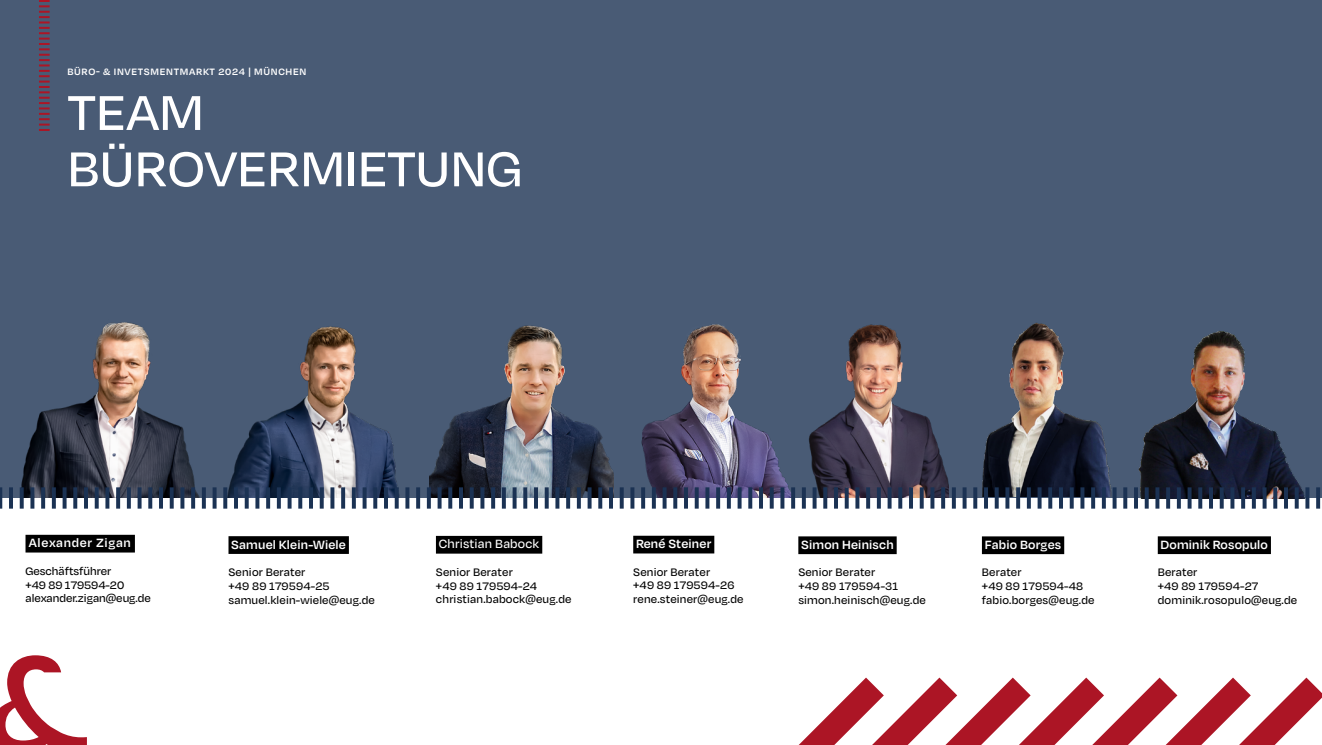
<style>
.page{position:relative;width:1322px;height:745px;background:#fff}
.page>*{position:absolute;margin:0;border:0;box-sizing:border-box;transform-origin:0 0}
.t1{font:500 56.25px/56.2px "Degular";color:#fff}
.t2{font:600 13.75px "Degular";letter-spacing:.015em;color:#fff}
.t3{font:500 13.75px "Degular";letter-spacing:.015em;color:#fff}
.t4{font:600 13.75px "Degular";letter-spacing:.05em;color:#fff}
.t5{font:500 12.5px/13.8px "Degular";letter-spacing:.015em;color:#000}
.t6{font:600 10.62px "Degular";letter-spacing:.065em;color:#fff}
</style>
<div class="page">
<div style="left:0;top:0;width:1322px;height:497px;background:#495b75"></div>
<img style="left:21px;top:322px;width:192px;height:175px">
<div style="left:798px;top:536px;width:98px;height:17px;background:#000"></div>
<img style="left:809px;top:324px;width:139px;height:173px">
<div style="left:436px;top:535px;width:106px;height:18px;background:#000"></div>
<img style="left:445px;top:325px;width:168px;height:172px">
<img style="left:941px;top:322px;width:176px;height:174px">
<div style="left:982px;top:536px;width:82px;height:17px;background:#000"></div>
<img style="left:634px;top:324px;width:157px;height:173px">
<div style="left:633px;top:535px;width:81px;height:18px;background:#000"></div>
<svg style="left:39px;top:0;width:11px;height:131px"></svg>
<div style="left:228px;top:536px;width:121px;height:17px;background:#000"></div>
<img style="left:227px;top:326px;width:218px;height:171px">
<svg style="left:799px;top:677px;width:523px;height:67px"></svg>
<div style="left:26px;top:534px;width:109px;height:18px;background:#000"></div>
<div style="left:1157px;top:536px;width:114px;height:17px;background:#000"></div>
<img style="left:1119px;top:331px;width:202px;height:167px">
<svg style="left:1316px;top:487px;width:4px;height:21px"></svg>
<svg style="left:1305px;top:487px;width:4px;height:21px"></svg>
<svg style="left:1294px;top:487px;width:4px;height:21px"></svg>
<hr style="left:1284px;top:487px;width:4px;height:21px;background:#1b3253">
<svg style="left:1273px;top:487px;width:4px;height:21px"></svg>
<svg style="left:1262px;top:487px;width:4px;height:21px"></svg>
<hr style="left:1252px;top:487px;width:4px;height:21px;background:#1b3253">
<hr style="left:1241px;top:487px;width:4px;height:21px;background:#1b3253">
<hr style="left:1230px;top:487px;width:4px;height:21px;background:#1b3253">
<svg style="left:1219px;top:487px;width:4px;height:21px"></svg>
<hr style="left:1209px;top:487px;width:4px;height:21px;background:#1b3253">
<svg style="left:1198px;top:487px;width:4px;height:21px"></svg>
<svg style="left:1187px;top:487px;width:4px;height:21px"></svg>
<hr style="left:1177px;top:487px;width:4px;height:21px;background:#1b3253">
<svg style="left:1166px;top:487px;width:4px;height:21px"></svg>
<svg style="left:1155px;top:487px;width:4px;height:21px"></svg>
<svg style="left:1144px;top:487px;width:4px;height:21px"></svg>
<hr style="left:1134px;top:487px;width:4px;height:21px;background:#1b3253">
<svg style="left:1123px;top:487px;width:4px;height:21px"></svg>
<svg style="left:1112px;top:487px;width:4px;height:21px"></svg>
<hr style="left:1102px;top:487px;width:4px;height:21px;background:#1b3253">
<svg style="left:1091px;top:487px;width:4px;height:21px"></svg>
<svg style="left:1080px;top:487px;width:4px;height:21px"></svg>
<svg style="left:1069px;top:487px;width:4px;height:21px"></svg>
<hr style="left:1059px;top:487px;width:4px;height:21px;background:#1b3253">
<svg style="left:1048px;top:487px;width:4px;height:21px"></svg>
<svg style="left:1037px;top:487px;width:4px;height:21px"></svg>
<svg style="left:1027px;top:487px;width:4px;height:21px"></svg>
<svg style="left:1016px;top:487px;width:4px;height:21px"></svg>
<svg style="left:1005px;top:487px;width:4px;height:21px"></svg>
<svg style="left:994px;top:487px;width:4px;height:21px"></svg>
<hr style="left:984px;top:487px;width:4px;height:21px;background:#1b3253">
<svg style="left:973px;top:487px;width:4px;height:21px"></svg>
<svg style="left:962px;top:487px;width:4px;height:21px"></svg>
<svg style="left:952px;top:487px;width:4px;height:21px"></svg>
<hr style="left:941px;top:487px;width:4px;height:21px;background:#1b3253">
<svg style="left:930px;top:487px;width:4px;height:21px"></svg>
<svg style="left:919px;top:487px;width:4px;height:21px"></svg>
<hr style="left:909px;top:487px;width:4px;height:21px;background:#1b3253">
<hr style="left:898px;top:487px;width:4px;height:21px;background:#1b3253">
<svg style="left:887px;top:487px;width:4px;height:21px"></svg>
<svg style="left:877px;top:487px;width:4px;height:21px"></svg>
<svg style="left:866px;top:487px;width:4px;height:21px"></svg>
<svg style="left:855px;top:487px;width:4px;height:21px"></svg>
<hr style="left:845px;top:487px;width:3px;height:21px;background:#1b3253">
<hr style="left:834px;top:487px;width:4px;height:21px;background:#1b3253">
<svg style="left:823px;top:487px;width:4px;height:21px"></svg>
<svg style="left:812px;top:487px;width:4px;height:21px"></svg>
<svg style="left:802px;top:487px;width:4px;height:21px"></svg>
<svg style="left:791px;top:487px;width:4px;height:21px"></svg>
<svg style="left:780px;top:487px;width:4px;height:21px"></svg>
<svg style="left:770px;top:487px;width:4px;height:21px"></svg>
<hr style="left:759px;top:487px;width:4px;height:21px;background:#1b3253">
<svg style="left:748px;top:487px;width:4px;height:21px"></svg>
<svg style="left:737px;top:487px;width:4px;height:21px"></svg>
<svg style="left:727px;top:487px;width:4px;height:21px"></svg>
<svg style="left:716px;top:487px;width:4px;height:21px"></svg>
<svg style="left:705px;top:487px;width:4px;height:21px"></svg>
<svg style="left:695px;top:487px;width:4px;height:21px"></svg>
<hr style="left:684px;top:487px;width:4px;height:21px;background:#1b3253">
<hr style="left:673px;top:487px;width:4px;height:21px;background:#1b3253">
<svg style="left:662px;top:487px;width:4px;height:21px"></svg>
<hr style="left:652px;top:487px;width:4px;height:21px;background:#1b3253">
<svg style="left:641px;top:487px;width:4px;height:21px"></svg>
<svg style="left:630px;top:487px;width:4px;height:21px"></svg>
<svg style="left:620px;top:487px;width:4px;height:21px"></svg>
<hr style="left:609px;top:487px;width:4px;height:21px;background:#1b3253">
<svg style="left:598px;top:487px;width:4px;height:21px"></svg>
<svg style="left:587px;top:487px;width:4px;height:21px"></svg>
<hr style="left:577px;top:487px;width:4px;height:21px;background:#1b3253">
<hr style="left:566px;top:487px;width:4px;height:21px;background:#1b3253">
<svg style="left:555px;top:487px;width:4px;height:21px"></svg>
<svg style="left:545px;top:487px;width:4px;height:21px"></svg>
<hr style="left:534px;top:487px;width:4px;height:21px;background:#1b3253">
<svg style="left:523px;top:487px;width:4px;height:21px"></svg>
<svg style="left:512px;top:487px;width:4px;height:21px"></svg>
<svg style="left:502px;top:487px;width:4px;height:21px"></svg>
<hr style="left:491px;top:487px;width:4px;height:21px;background:#1b3253">
<svg style="left:480px;top:487px;width:4px;height:21px"></svg>
<svg style="left:470px;top:487px;width:4px;height:21px"></svg>
<hr style="left:459px;top:487px;width:4px;height:21px;background:#1b3253">
<svg style="left:448px;top:487px;width:4px;height:21px"></svg>
<svg style="left:437px;top:487px;width:4px;height:21px"></svg>
<hr style="left:427px;top:487px;width:4px;height:21px;background:#1b3253">
<svg style="left:416px;top:487px;width:4px;height:21px"></svg>
<svg style="left:405px;top:487px;width:4px;height:21px"></svg>
<hr style="left:395px;top:487px;width:4px;height:21px;background:#1b3253">
<hr style="left:384px;top:487px;width:4px;height:21px;background:#1b3253">
<hr style="left:373px;top:487px;width:4px;height:21px;background:#1b3253">
<hr style="left:363px;top:487px;width:3px;height:21px;background:#1b3253">
<svg style="left:352px;top:487px;width:4px;height:21px"></svg>
<svg style="left:341px;top:487px;width:4px;height:21px"></svg>
<svg style="left:330px;top:487px;width:4px;height:21px"></svg>
<svg style="left:320px;top:487px;width:4px;height:21px"></svg>
<hr style="left:309px;top:487px;width:4px;height:21px;background:#1b3253">
<hr style="left:298px;top:487px;width:4px;height:21px;background:#1b3253">
<hr style="left:288px;top:487px;width:3px;height:21px;background:#1b3253">
<hr style="left:277px;top:487px;width:4px;height:21px;background:#1b3253">
<hr style="left:266px;top:487px;width:4px;height:21px;background:#1b3253">
<svg style="left:255px;top:487px;width:4px;height:21px"></svg>
<hr style="left:245px;top:487px;width:4px;height:21px;background:#1b3253">
<hr style="left:234px;top:487px;width:4px;height:21px;background:#1b3253">
<svg style="left:223px;top:487px;width:4px;height:21px"></svg>
<svg style="left:213px;top:487px;width:4px;height:21px"></svg>
<svg style="left:202px;top:487px;width:4px;height:21px"></svg>
<hr style="left:191px;top:487px;width:4px;height:21px;background:#1b3253">
<hr style="left:180px;top:487px;width:4px;height:21px;background:#1b3253">
<svg style="left:170px;top:487px;width:4px;height:21px"></svg>
<hr style="left:159px;top:487px;width:4px;height:21px;background:#1b3253">
<hr style="left:148px;top:487px;width:4px;height:21px;background:#1b3253">
<svg style="left:138px;top:487px;width:4px;height:21px"></svg>
<svg style="left:127px;top:487px;width:4px;height:21px"></svg>
<svg style="left:116px;top:487px;width:4px;height:21px"></svg>
<svg style="left:105px;top:487px;width:4px;height:21px"></svg>
<svg style="left:95px;top:487px;width:4px;height:21px"></svg>
<hr style="left:84px;top:487px;width:4px;height:21px;background:#1b3253">
<svg style="left:73px;top:487px;width:4px;height:21px"></svg>
<svg style="left:63px;top:487px;width:4px;height:21px"></svg>
<svg style="left:52px;top:487px;width:4px;height:21px"></svg>
<hr style="left:41px;top:487px;width:4px;height:21px;background:#1b3253">
<svg style="left:30px;top:487px;width:4px;height:21px"></svg>
<svg style="left:20px;top:487px;width:4px;height:21px"></svg>
<hr style="left:9px;top:487px;width:4px;height:21px;background:#1b3253">
<hr style="left:0;top:487px;width:2px;height:21px;background:#1b3253">
<svg style="left:0;top:655px;width:87px;height:89px"></svg>
<p class="t6" style="left:67px;top:65px;width:240px">BÜRO- &amp; INVETSMENTMARKT 2024 | MÜNCHEN</p>
<h1 class="t1" style="left:67px;top:82px;width:457px">TEAM<br>BÜROVERMIETUNG</h1>
<p class="t4" style="left:29px;top:534px;width:104px">Alexander Zigan</p>
<p class="t5" style="left:26px;top:563px;width:127px">Geschäftsführer<br>+49 89 179594-20 alexander.zigan@eug.de</p>
<p class="t2" style="left:231px;top:535px;width:116px">Samuel Klein-Wiele</p>
<p class="t5" style="left:228px;top:564px;width:148px">Senior Berater<br>+49 89 179594-25 samuel.klein-wiele@eug.de</p>
<p class="t3" style="left:439px;top:535px;width:102px">Christian Babock</p>
<p class="t5" style="left:436px;top:564px;width:137px">Senior Berater<br>+49 89 179594-24 christian.babock@eug.de</p>
<p class="t2" style="left:636px;top:535px;width:77px">René Steiner</p>
<p class="t5" style="left:633px;top:564px;width:112px">Senior Berater<br>+49 89 179594-26 rene.steiner@eug.de</p>
<p class="t2" style="left:801px;top:535px;width:94px">Simon Heinisch</p>
<p class="t5" style="left:798px;top:564px;width:129px">Senior Berater<br>+49 89 179594-31 simon.heinisch@eug.de</p>
<p class="t2" style="left:984px;top:535px;width:78px">Fabio Borges</p>
<p class="t5" style="left:982px;top:564px;width:114px">Berater<br>+49 89 179594-48 fabio.borges@eug.de</p>
<p class="t2" style="left:1160px;top:535px;width:109px">Dominik Rosopulo</p>
<p class="t5" style="left:1157px;top:564px;width:141px">Berater<br>+49 89 179594-27 dominik.rosopulo@eug.de</p>
</div>
